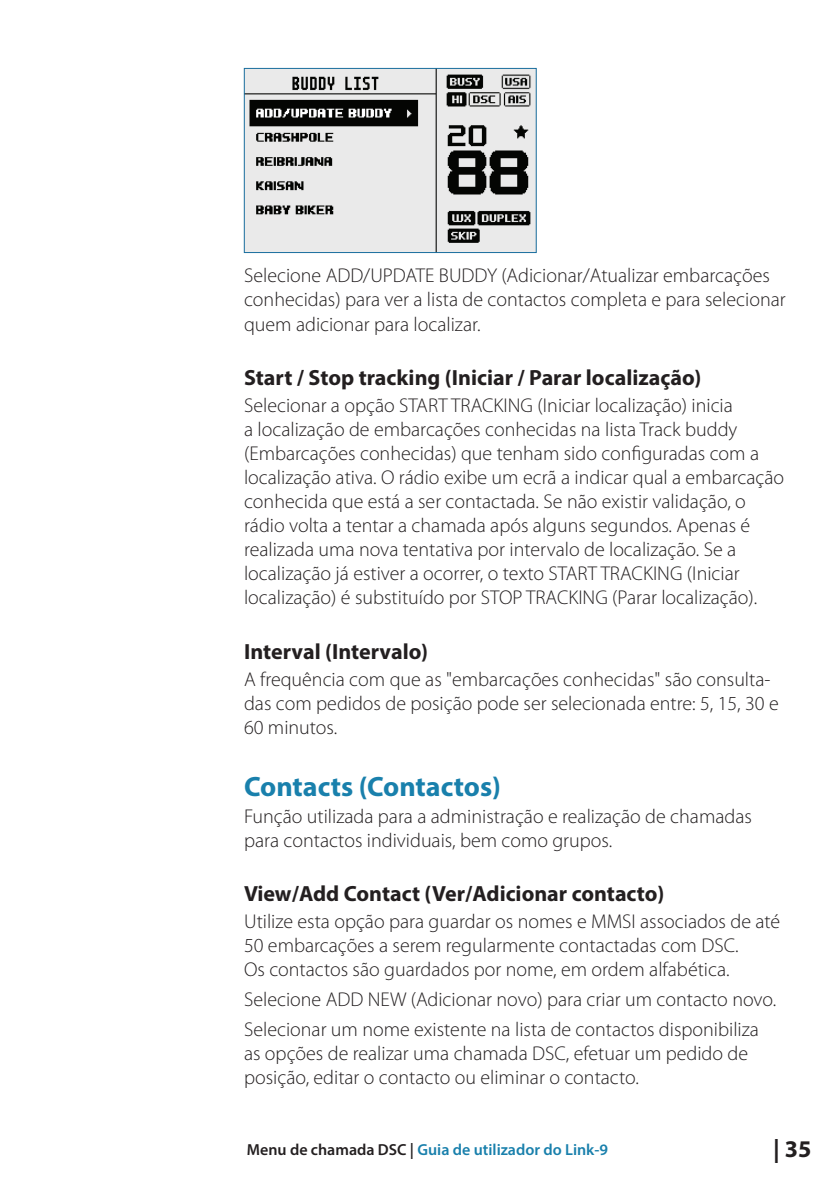
<style>
.page{position:relative;width:840px;height:1191px;background:#fff}
.page>*{position:absolute;margin:0;border:0;box-sizing:border-box;transform-origin:0 0}
.t1{font:700 28px "Myriad Pro";color:#1980ac}
.t2{font:700 24px "Myriad Pro";color:#231f20}
.t3{font:700 22px "Myriad Pro";color:#231f20}
.t4{font:300 20px/24px "Myriad Pro";color:#231f20}
.t5{font:600 16px "Myriad Pro";color:#1980ac}
.s1{color:#231f20}
</style>
<div class="page">
<img style="left:246px;top:70px;width:288px;height:181px">
<div style="left:244px;top:68px;width:292px;height:185px;border:1px solid #196e9e"></div>
<p class="t4" style="left:244px;top:264px;width:543px">Selecione ADD/UPDATE BUDDY (Adicionar/Atualizar embarcações conhecidas) para ver a lista de contactos completa e para selecionar quem adicionar para localizar.</p>
<p class="t3" style="left:244px;top:363px;width:458px">Start / Stop tracking (Iniciar / Parar localização)</p>
<p class="t4" style="left:244px;top:394px;width:541px">Selecionar a opção START TRACKING (Iniciar localização) inicia<br>a localização de embarcações conhecidas na lista Track buddy (Embarcações conhecidas) que tenham sido configuradas com a localização ativa. O rádio exibe um ecrã a indicar qual a embarcação conhecida que está a ser contactada. Se não existir validação, o rádio volta a tentar a chamada após alguns segundos. Apenas é realizada uma nova tentativa por intervalo de localização. Se a localização já estiver a ocorrer, o texto START TRACKING (Iniciar localização) é substituído por STOP TRACKING (Parar localização).</p>
<p class="t3" style="left:244px;top:637px;width:185px">Interval (Intervalo)</p>
<p class="t4" style="left:244px;top:667px;width:536px">A frequência com que as "embarcações conhecidas" são consulta&shy;das com pedidos de posição pode ser selecionada entre: 5, 15, 30 e<br>60 minutos.</p>
<h1 class="t1" style="left:244px;top:768px;width:258px">Contacts (Contactos)</h1>
<p class="t4" style="left:244px;top:804px;width:509px">Função utilizada para a administração e realização de chamadas para contactos individuais, bem como grupos.</p>
<p class="t3" style="left:244px;top:879px;width:421px">View/Add Contact (Ver/Adicionar contacto)</p>
<p class="t4" style="left:244px;top:910px;width:537px">Utilize esta opção para guardar os nomes e MMSI associados de até<br>50 embarcações a serem regularmente contactadas com DSC.<br>Os contactos são guardados por nome, em ordem alfabética.</p>
<p class="t4" style="left:244px;top:984px;width:533px;line-height:29.6px">Selecione ADD NEW (Adicionar novo) para criar um contacto novo.<br>Selecionar um nome existente na lista de contactos disponibiliza</p>
<p class="t4" style="left:244px;top:1041px;width:505px">as opções de realizar uma chamada DSC, efetuar um pedido de posição, editar o contacto ou eliminar o contacto.</p>
<p class="t5" style="left:247px;top:1139px;width:362px"><span class="s1">Menu de chamada DSC |</span> Guia de utilizador do Link-9</p>
<p class="t2" style="left:772px;top:1132px;width:40px">| 35</p>
</div>
